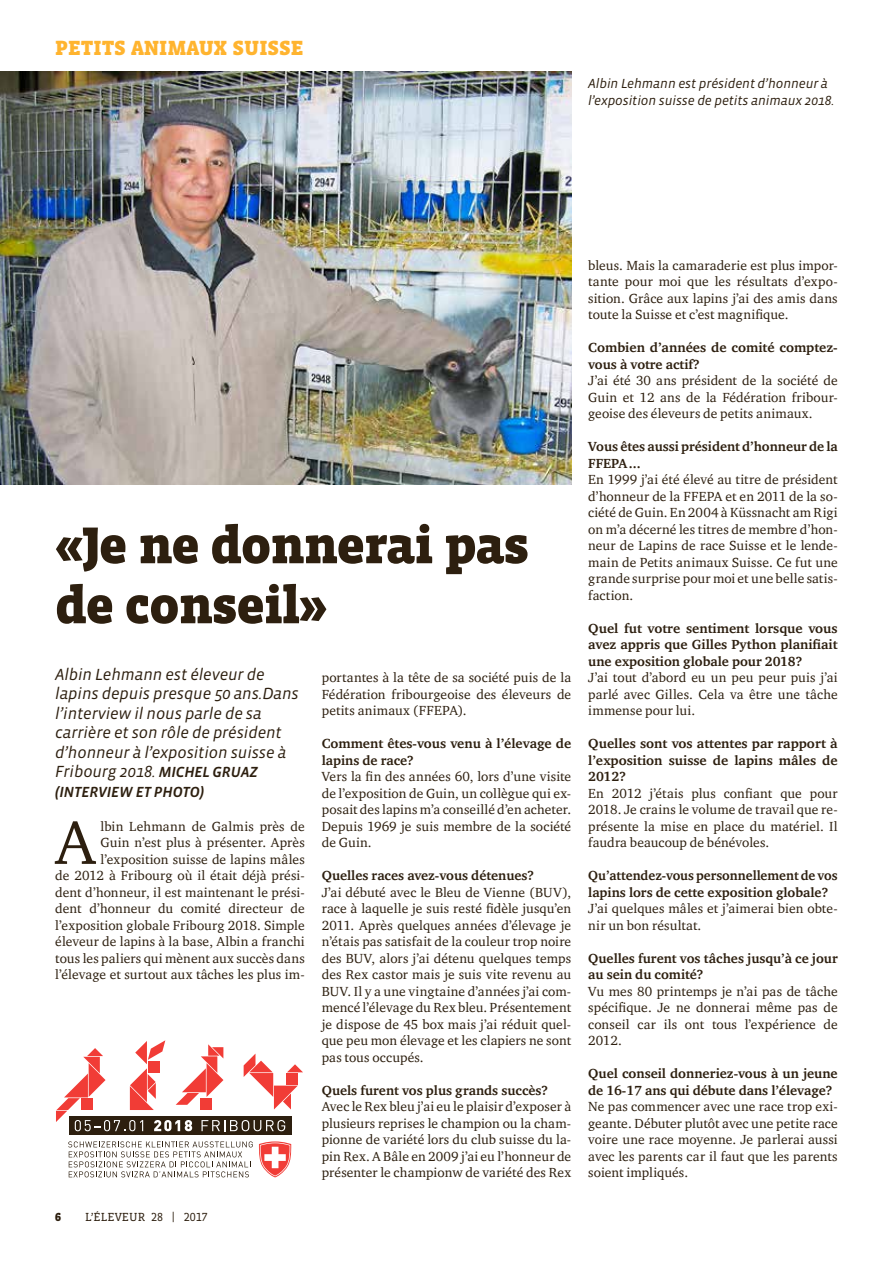
<style>
.page{position:relative;width:893px;height:1263px;background:#fff}
.page>*{position:absolute;margin:0;border:0;box-sizing:border-box;transform-origin:0 0}
.t1{font:62.7px "Charter ITC";color:#2d1f0f}
.t2{font:900 52.95px/60px "Vista Slab OT";letter-spacing:-.02em;color:#2d1f0f}
.t3{font:900 21px "Vista Slab OT";color:#ffb42f}
.t4{font:italic 16.5px/19.5px "Vista Sans OT";letter-spacing:-.01em;color:#2d1f0f}
.t5{font:italic 500 15px "Vista Sans OT";letter-spacing:-.01em;color:#2d1f0f}
.t6{font:13.5px/16.5px "Charter ITC";letter-spacing:.01em;color:#2d1f0f;text-align:justify}
.t7{font:700 13.5px/16.5px "Charter ITC";color:#2d1f0f}
.t8{font:italic 13.5px/16.5px "Vista Sans OT";letter-spacing:-.01em;color:#2d1f0f}
.t9{font:12px "Vista Slab OT";color:#2d1f0f}
.t10{font:900 12px "Vista Slab OT";color:#2d1f0f}
.s1{font-weight:500;font-size:15px}
</style>
<div class="page">
<img style="left:0;top:72px;width:571px;height:412px">
<div style="left:69px;top:1116px;width:222px;height:19px;background:#2d1f0f"></div>
<svg style="left:56px;top:1040px;width:247px;height:91px"></svg>
<svg style="left:68px;top:1141px;width:185px;height:36px"></svg>
<svg style="left:259px;top:1141px;width:32px;height:36px"></svg>
<h3 class="t3" style="left:55px;top:37px;width:250px">PETITS ANIMAUX SUISSE</h3>
<p class="t8" style="left:588px;top:76px;width:248px">Albin Lehmann est président d’honneur à l’exposition suisse de petits animaux 2018.</p>
<h2 class="t2" style="left:55px;top:516px;width:476px">«Je ne donnerai pas de conseil»</h2>
<p class="t4" style="left:55px;top:665px;width:245px">Albin Lehmann est éleveur de lapins depuis presque 50 ans.Dans l’interview il nous parle de sa carrière et son rôle de président d’honneur à l’exposition suisse à<br>Fribourg 2018. <span class="s1">MICHEL GRUAZ</span></p>
<p class="t5" style="left:55px;top:784px;width:150px">(INTERVIEW ET PHOTO)</p>
<h1 class="t1" style="left:55px;top:803px;width:42px">A</h1>
<p class="t6" style="left:55px;top:818px;width:251px;text-align:right">lbin Lehmann de Galmis près de<br>Guin n’est plus à présenter. Après l’exposition suisse de lapins mâles<br>de 2012 à Fribourg où il était déjà prési&shy;dent d’honneur, il est maintenant le prési&shy;dent d’honneur du comité directeur de l’exposition globale Fribourg 2018. Simple éleveur de lapins à la base, Albin a franchi tous les paliers qui mènent aux succès dans l’élevage et surtout aux tâches les plus im-</p>
<p class="t10" style="left:55px;top:1210px;width:7px">6</p>
<p class="t9" style="left:85px;top:1210px;width:124px">L’ÉLEVEUR 28 | 2017</p>
<p class="t6" style="left:322px;top:669px;width:251px">portantes à la tête de sa société puis de la Fédération fribourgeoise des éleveurs de petits animaux (FFEPA).</p>
<p class="t7" style="left:322px;top:736px;width:251px">Comment êtes-vous venu à l’élevage de lapins de race?</p>
<p class="t6" style="left:322px;top:768px;width:251px">Vers la fin des années 60, lors d’une visite de l’exposition de Guin, un collègue qui ex&shy;posait des lapins m’a conseillé d’en acheter.<br>Depuis 1969 je suis membre de la société de Guin.</p>
<p class="t7" style="left:322px;top:868px;width:214px">Quelles races avez-vous détenues?</p>
<p class="t6" style="left:322px;top:884px;width:251px">J’ai débuté avec le Bleu de Vienne (BUV), race à laquelle je suis resté fidèle jusqu’en 2011. Après quelques années d’élevage je n’étais pas satisfait de la couleur trop noire des BUV, alors j’ai détenu quelques temps des Rex castor mais je suis vite revenu au BUV. Il y a une vingtaine d’années j’ai com&shy;mencé l’élevage du Rex bleu. Présentement je dispose de 45 box mais j’ai réduit quel&shy;que peu mon élevage et les clapiers ne sont pas tous occupés.</p>
<p class="t7" style="left:322px;top:1082px;width:228px">Quels furent vos plus grands succès?</p>
<p class="t6" style="left:322px;top:1098px;width:251px">Avec le Rex bleu j’ai eu le plaisir d’exposer à plusieurs reprises le champion ou la cham&shy;pionne de variété lors du club suisse du la&shy;pin Rex. A Bâle en 2009 j’ai eu l’honneur de présenter le championw de variété des Rex</p>
<p class="t6" style="left:588px;top:257px;width:251px">bleus. Mais la camaraderie est plus impor&shy;tante pour moi que les résultats d’expo&shy;sition. Grâce aux lapins j’ai des amis dans toute la Suisse et c’est magnifique.</p>
<p class="t7" style="left:588px;top:340px;width:251px">Combien d’années de comité comptez&shy;vous à votre actif?</p>
<p class="t6" style="left:588px;top:372px;width:251px">J’ai été 30 ans président de la société de Guin et 12 ans de la Fédération fribour&shy;geoise des éleveurs de petits animaux.</p>
<p class="t7" style="left:588px;top:439px;width:251px">Vous êtes aussi président d’honneur de la<br>FFEPA...</p>
<p class="t6" style="left:588px;top:471px;width:251px">En 1999 j’ai été élevé au titre de président d’honneur de la FFEPA et en 2011 de la so&shy;ciété de Guin. En 2004 à Küssnacht am Rigi on m’a décerné les titres de membre d’hon&shy;neur de Lapins de race Suisse et le lende&shy;main de Petits animaux Suisse. Ce fut une grande surprise pour moi et une belle satis&shy;faction.</p>
<p class="t7" style="left:588px;top:620px;width:251px;text-align:justify">Quel fut votre sentiment lorsque vous avez appris que Gilles Python planifiait une exposition globale pour 2018?</p>
<p class="t6" style="left:588px;top:669px;width:251px">J’ai tout d’abord eu un peu peur puis j’ai parlé avec Gilles. Cela va être une tâche immense pour lui.</p>
<p class="t7" style="left:588px;top:736px;width:251px;text-align:justify">Quelles sont vos attentes par rapport à l’exposition suisse de lapins mâles de 2012?</p>
<p class="t6" style="left:588px;top:785px;width:251px">En 2012 j’étais plus confiant que pour 2018. Je crains le volume de travail que re&shy;présente la mise en place du matériel. Il faudra beaucoup de bénévoles.</p>
<p class="t7" style="left:588px;top:868px;width:251px">Qu’attendez-vous personnellement de vos lapins lors de cette exposition globale?</p>
<p class="t6" style="left:588px;top:900px;width:251px">J’ai quelques mâles et j’aimerai bien obte&shy;nir un bon résultat.</p>
<p class="t7" style="left:588px;top:950px;width:251px">Quelles furent vos tâches jusqu’à ce jour au sein du comité?</p>
<p class="t6" style="left:588px;top:983px;width:251px">Vu mes 80 printemps je n’ai pas de tâche spécifique. Je ne donnerai même pas de conseil car ils ont tous l’expérience de 2012.</p>
<p class="t7" style="left:588px;top:1066px;width:251px">Quel conseil donneriez-vous à un jeune de 16-17 ans qui débute dans l’élevage?</p>
<p class="t6" style="left:588px;top:1098px;width:251px">Ne pas commencer avec une race trop exi&shy;geante. Débuter plutôt avec une petite race voire une race moyenne. Je parlerai aussi avec les parents car il faut que les parents soient impliqués.</p>
</div>
